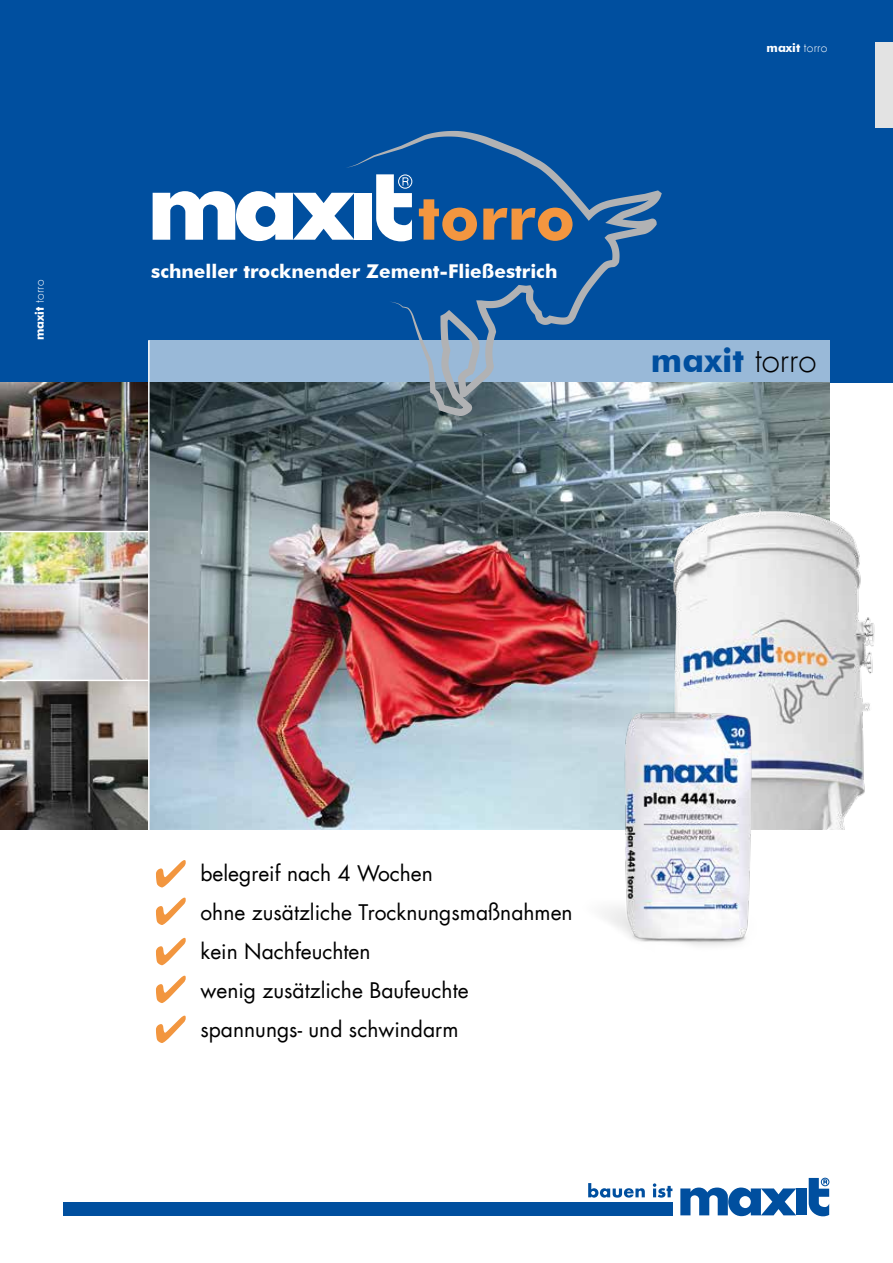
<style>
.page{position:relative;width:893px;height:1263px;background:#fff}
.page>*{position:absolute;margin:0;border:0;box-sizing:border-box;transform-origin:0 0}
.t1{font:700 63px "Futura BT";color:#f39640}
.t2{font:700 33px "Futura BT";letter-spacing:.005em;color:#004f9f}
.t3{font:21px/39px "Futura LT";color:#000}
.t4{font:700 19.05px "Futura BT";color:#fff}
.t5{font:700 12px "Futura BT";color:#fff}
.s1{font-family:"Futura LT";font-weight:300}
.s2{font-family:"Futura LT";font-weight:300;color:#000}
</style>
<div class="page">
<svg style="left:588px;top:1183px;width:84px;height:14px"></svg>
<div style="left:64px;top:1202px;width:608px;height:13px;background:#004f9f"></div>
<svg style="left:809px;top:1178px;width:20px;height:38px"></svg>
<div style="left:796px;top:1188px;width:10px;height:27px;background:#004f9f"></div>
<svg style="left:680px;top:1187px;width:116px;height:29px"></svg>
<div style="left:0;top:0;width:893px;height:383px;background:#004f9f"></div>
<img style="left:1px;top:532px;width:147px;height:148px">
<div style="left:149px;top:340px;width:680px;height:43px;background:#99b9d8"></div>
<img style="left:1px;top:383px;width:147px;height:148px">
<svg style="left:1px;top:681px;width:147px;height:148px;background:#696562"></svg>
<img style="left:150px;top:383px;width:679px;height:446px">
<hr style="left:148px;top:340px;width:2px;height:494px;background:#fff">
<div style="left:876px;top:43px;width:17px;height:85px;background:#e3e3e3"></div>
<svg style="left:346px;top:131px;width:316px;height:285px"></svg>
<svg style="left:376px;top:174px;width:37px;height:68px"></svg>
<div style="left:354px;top:193px;width:18px;height:47px;background:#fff"></div>
<svg style="left:153px;top:191px;width:201px;height:50px"></svg>
<img style="left:595px;top:491px;width:280px;height:338px">
<img style="left:568px;top:705px;width:196px;height:241px">
<svg style="left:156px;top:860px;width:30px;height:27px"></svg>
<svg style="left:156px;top:938px;width:30px;height:27px"></svg>
<svg style="left:156px;top:976px;width:30px;height:27px"></svg>
<svg style="left:156px;top:1016px;width:30px;height:27px"></svg>
<svg style="left:156px;top:898px;width:30px;height:27px"></svg>
<p class="t5" style="left:32px;top:340px;width:62px;rotate:-90deg">maxit <span class="s1">torro</span></p>
<h1 class="t1" style="left:418px;top:179px;width:159px">torro</h1>
<p class="t4" style="left:151px;top:260px;width:408px">schneller trocknender Zement-Fließestrich</p>
<p class="t5" style="left:767px;top:41px;width:62px">maxit <span class="s1">torro</span></p>
<h2 class="t2" style="left:651px;top:340px;width:167px">maxit <span class="s2">torro</span></h2>
<p class="t3" style="left:200px;top:853px;width:374px">belegreif nach 4 Wochen<br>ohne zusätzliche Trocknungsmaßnahmen kein Nachfeuchten<br>wenig zusätzliche Baufeuchte spannungs- und schwindarm</p>
</div>
